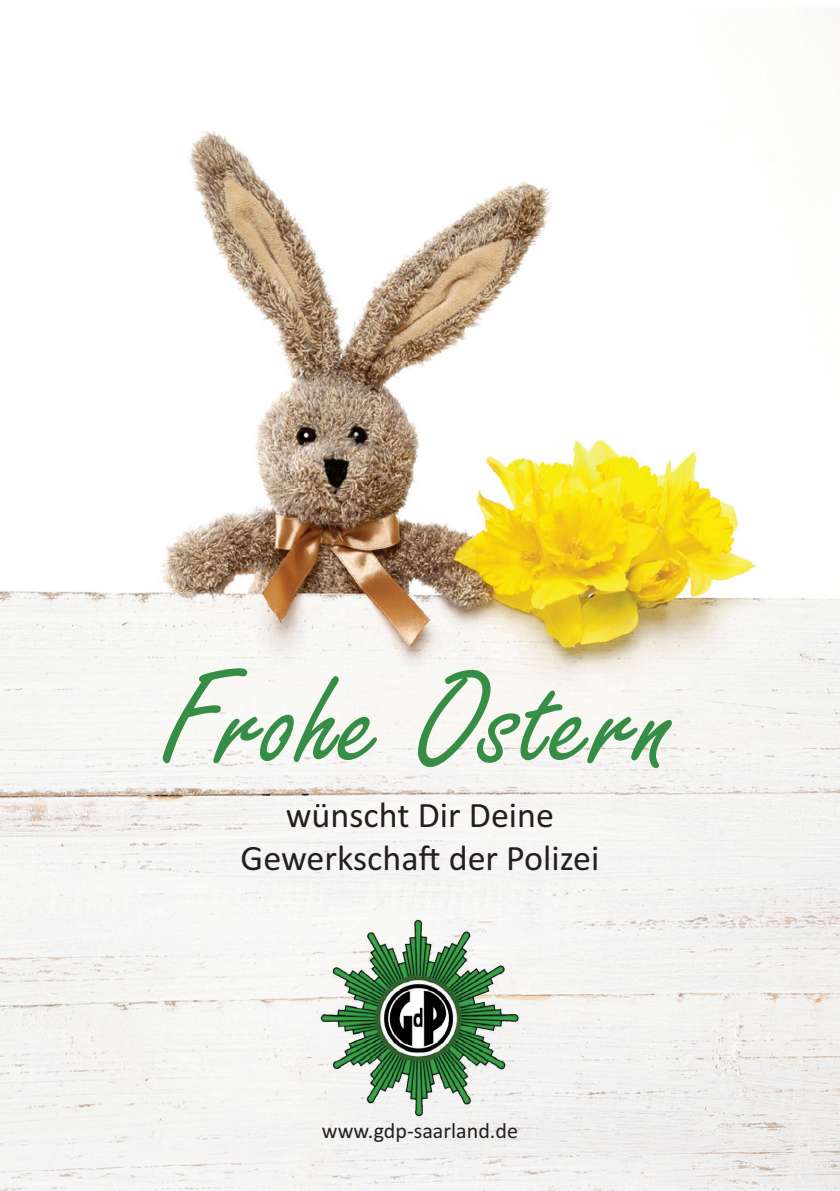
<style>
.page{position:relative;width:840px;height:1191px;background:#fff}
.page>*{position:absolute;margin:0;border:0;box-sizing:border-box;transform-origin:0 0}
.t1{font:144px "Freestyle Script";color:#358d46}
.t2{font:36px/43.2px "Calibri";color:#231f20;text-align:center}
.t3{font:22px "Calibri";color:#231f20}
</style>
<div class="page">
<img style="left:0;top:131px;width:839px;height:1060px">
<img style="left:315px;top:917px;width:205px;height:200px">
<h1 class="t1" style="left:164px;top:631px;width:513px">Frohe Ostern</h1>
<p class="t2" style="left:240px;top:793px;width:360px">wünscht Dir Deine<br>Gewerkschaft der Polizei</p>
<p class="t3" style="left:322px;top:1118px;width:197px">www.gdp-saarland.de</p>
</div>
